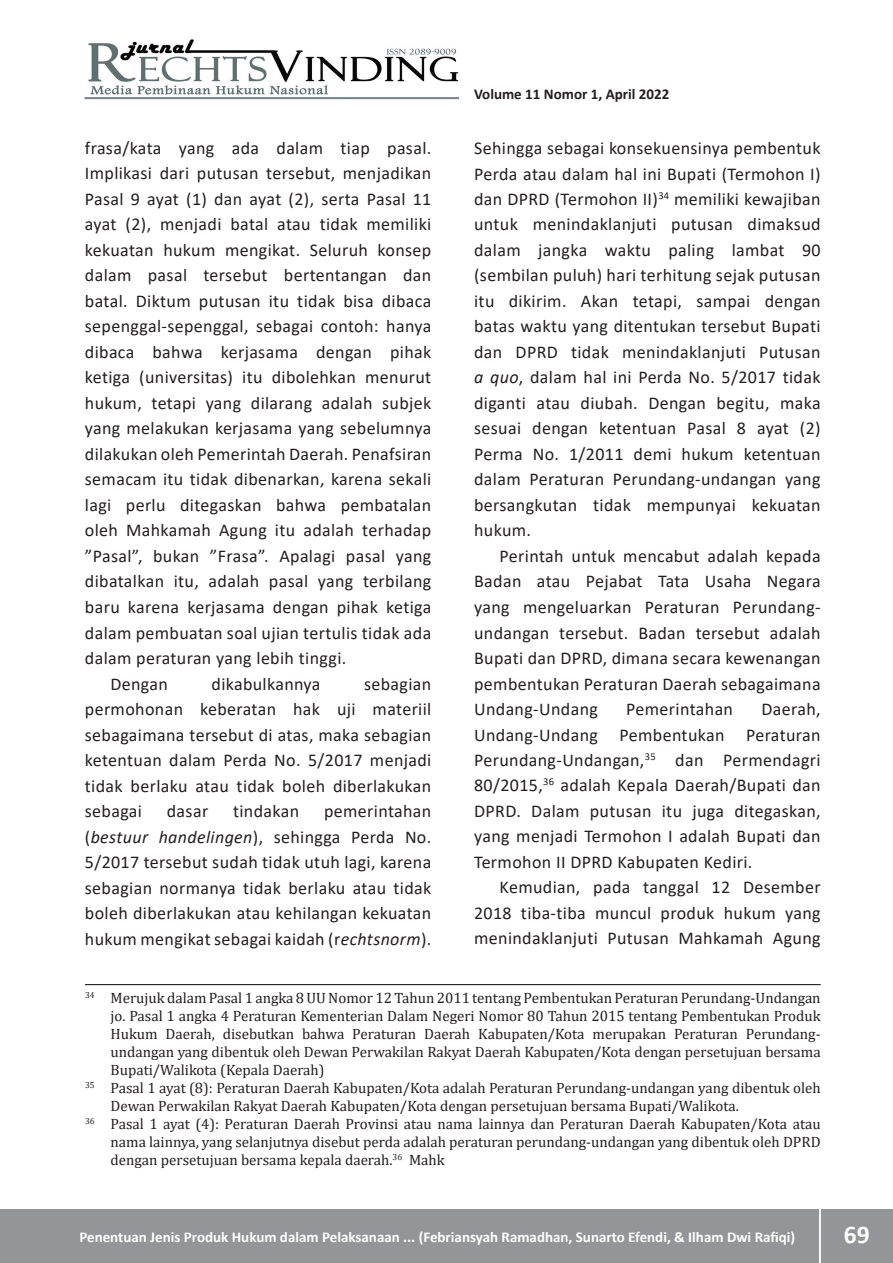
<style>
.page{position:relative;width:893px;height:1263px;background:#fff}
.page>*{position:absolute;margin:0;border:0;box-sizing:border-box;transform-origin:0 0}
.t1{font:700 25.5px "Calibri";color:#fff}
.t2{font:18px/25.5px "Calibri";letter-spacing:.02em;color:#231f20;text-align:justify}
.t3{font:15px "Cambria";color:#231f20}
.t4{font:700 15px "Calibri";color:#fff}
.t5{font:700 15px "Calibri";color:#231f20}
.s1{font-style:italic}
</style>
<div class="page">
<div style="left:0;top:1209px;width:893px;height:54px;background:#939598"></div>
<hr style="left:819px;top:1206px;width:2px;height:57px;background:#fff">
<img style="left:85px;top:39px;width:375px;height:60px">
<hr style="left:85px;top:984px;width:736px;height:1px;background:#231f20">
<p class="t2" style="left:85px;top:135px;width:348px">frasa/kata yang ada dalam tiap pasal.</p>
<p class="t2" style="left:85px;top:160px;width:348px">Implikasi dari putusan tersebut, menjadikan</p>
<p class="t2" style="left:85px;top:186px;width:348px">Pasal 9 ayat (1) dan ayat (2), serta Pasal 11</p>
<p class="t2" style="left:85px;top:211px;width:348px">ayat (2), menjadi batal atau tidak memiliki</p>
<p class="t2" style="left:85px;top:237px;width:348px">kekuatan hukum mengikat. Seluruh konsep</p>
<p class="t2" style="left:85px;top:262px;width:348px">dalam pasal tersebut bertentangan dan</p>
<p class="t2" style="left:85px;top:288px;width:348px">batal. Diktum putusan itu tidak bisa dibaca</p>
<p class="t2" style="left:85px;top:313px;width:348px">sepenggal-sepenggal, sebagai contoh: hanya</p>
<p class="t2" style="left:85px;top:339px;width:348px">dibaca bahwa kerjasama dengan pihak</p>
<p class="t2" style="left:85px;top:364px;width:348px">ketiga (universitas) itu dibolehkan menurut</p>
<p class="t2" style="left:85px;top:390px;width:348px">hukum, tetapi yang dilarang adalah subjek</p>
<p class="t2" style="left:85px;top:415px;width:348px">yang melakukan kerjasama yang sebelumnya</p>
<p class="t2" style="left:85px;top:441px;width:348px">dilakukan oleh Pemerintah Daerah. Penafsiran</p>
<p class="t2" style="left:85px;top:466px;width:348px">semacam itu tidak dibenarkan, karena sekali</p>
<p class="t2" style="left:85px;top:492px;width:348px">lagi perlu ditegaskan bahwa pembatalan</p>
<p class="t2" style="left:85px;top:517px;width:348px">oleh Mahkamah Agung itu adalah terhadap</p>
<p class="t2" style="left:85px;top:543px;width:348px">”Pasal”, bukan ”Frasa”. Apalagi pasal yang</p>
<p class="t2" style="left:85px;top:568px;width:348px">dibatalkan itu, adalah pasal yang terbilang</p>
<p class="t2" style="left:85px;top:594px;width:348px">baru karena kerjasama dengan pihak ketiga</p>
<p class="t2" style="left:85px;top:619px;width:348px">dalam pembuatan soal ujian tertulis tidak ada</p>
<p class="t2" style="left:85px;top:645px;width:263px">dalam peraturan yang lebih tinggi.</p>
<p class="t2" style="left:110px;top:670px;width:59px">Dengan</p>
<p class="t2" style="left:212px;top:670px;width:110px">dikabulkannya</p>
<p class="t2" style="left:85px;top:670px;width:348px;text-indent:279px">sebagian permohonan keberatan hak uji materiil sebagaimana tersebut di atas, maka sebagian ketentuan dalam Perda No. 5/2017 menjadi tidak berlaku atau tidak boleh diberlakukan sebagai</p>
<p class="t2" style="left:85px;top:798px;width:348px;text-indent:239px">pemerintahan (<span class="s1">bestuur handelingen</span>), sehingga Perda No.<br>5/2017 tersebut sudah tidak utuh lagi, karena sebagian normanya tidak berlaku atau tidak boleh diberlakukan atau kehilangan kekuatan hukum mengikat sebagai kaidah (r<span class="s1">echtsnorm</span>).</p>
<p class="t2" style="left:167px;top:798px;width:43px">dasar</p>
<p class="t2" style="left:233px;top:798px;width:68px">tindakan</p>
<p class="t5" style="left:474px;top:84px;width:197px">Volume 11 Nomor 1, April 2022</p>
<p class="t2" style="left:474px;top:135px;width:348px">Sehingga sebagai konsekuensinya pembentuk Perda atau dalam hal ini Bupati (Termohon I) dan DPRD (Termohon II)<sup>34</sup> memiliki kewajiban untuk menindaklanjuti putusan dimaksud dalam jangka waktu paling lambat 90 (sembilan puluh) hari terhitung sejak putusan itu dikirim. Akan tetapi, sampai dengan batas waktu yang ditentukan tersebut Bupati dan DPRD tidak menindaklanjuti Putusan <span class="s1">a quo</span>, dalam hal ini Perda No. 5/2017 tidak diganti atau diubah. Dengan begitu, maka sesuai dengan ketentuan Pasal 8 ayat (2)<br>Perma No. 1/2011 demi hukum ketentuan dalam Peraturan Perundang-undangan yang bersangkutan tidak mempunyai kekuatan hukum.</p>
<p class="t2" style="left:474px;top:543px;width:348px;text-indent:26px">Perintah untuk mencabut adalah kepada Badan atau Pejabat Tata Usaha Negara yang mengeluarkan Peraturan Perundang&shy;undangan tersebut. Badan tersebut adalah Bupati dan DPRD, dimana secara kewenangan pembentukan Peraturan Daerah sebagaimana Undang-Undang</p>
<p class="t2" style="left:474px;top:696px;width:348px;text-indent:287px">Daerah, Undang-Undang Pembentukan Peraturan Perundang-Undangan,<sup>35</sup> dan Permendagri 80/2015,<sup>36</sup> adalah Kepala Daerah/Bupati dan DPRD. Dalam putusan itu juga ditegaskan, yang menjadi Termohon I adalah Bupati dan Termohon II DPRD Kabupaten Kediri.</p>
<p class="t2" style="left:474px;top:874px;width:348px;text-indent:26px">Kemudian, pada tanggal 12 Desember 2018 tiba-tiba muncul produk hukum yang menindaklanjuti Putusan Mahkamah Agung</p>
<p class="t2" style="left:626px;top:696px;width:108px">Pemerintahan</p>
<p class="t3" style="left:85px;top:989px;width:737px"><sup>34</sup> Merujuk dalam Pasal 1 angka 8 UU Nomor 12 Tahun 2011 tentang Pembentukan Peraturan Perundang-Undangan</p>
<p class="t3" style="left:111px;top:1007px;width:712px">jo. Pasal 1 angka 4 Peraturan Kementerian Dalam Negeri Nomor 80 Tahun 2015 tentang Pembentukan Produk</p>
<p class="t3" style="left:111px;top:1025px;width:712px">Hukum Daerah, disebutkan bahwa Peraturan Daerah Kabupaten/Kota merupakan Peraturan Perundang-</p>
<p class="t3" style="left:111px;top:1043px;width:712px">undangan yang dibentuk oleh Dewan Perwakilan Rakyat Daerah Kabupaten/Kota dengan persetujuan bersama</p>
<p class="t3" style="left:111px;top:1061px;width:216px">Bupati/Walikota (Kepala Daerah)</p>
<p class="t3" style="left:85px;top:1079px;width:737px"><sup>35</sup> Pasal 1 ayat (8): Peraturan Daerah Kabupaten/Kota adalah Peraturan Perundang-undangan yang dibentuk oleh</p>
<p class="t3" style="left:111px;top:1097px;width:630px">Dewan Perwakilan Rakyat Daerah Kabupaten/Kota dengan persetujuan bersama Bupati/Walikota.</p>
<p class="t3" style="left:85px;top:1115px;width:737px"><sup>36</sup> Pasal 1 ayat (4): Peraturan Daerah Provinsi atau nama lainnya dan Peraturan Daerah Kabupaten/Kota atau</p>
<p class="t3" style="left:111px;top:1133px;width:712px">nama lainnya, yang selanjutnya disebut perda adalah peraturan perundang-undangan yang dibentuk oleh DPRD</p>
<p class="t3" style="left:111px;top:1151px;width:336px">dengan persetujuan bersama kepala daerah.<sup>36</sup> Mahk</p>
<p class="t4" style="left:79px;top:1227px;width:717px">Penentuan Jenis Produk Hukum dalam Pelaksanaan ... (Febriansyah Ramadhan, Sunarto Efendi, &amp; Ilham Dwi Rafiqi)</p>
<h1 class="t1" style="left:844px;top:1216px;width:27px">69</h1>
</div>
